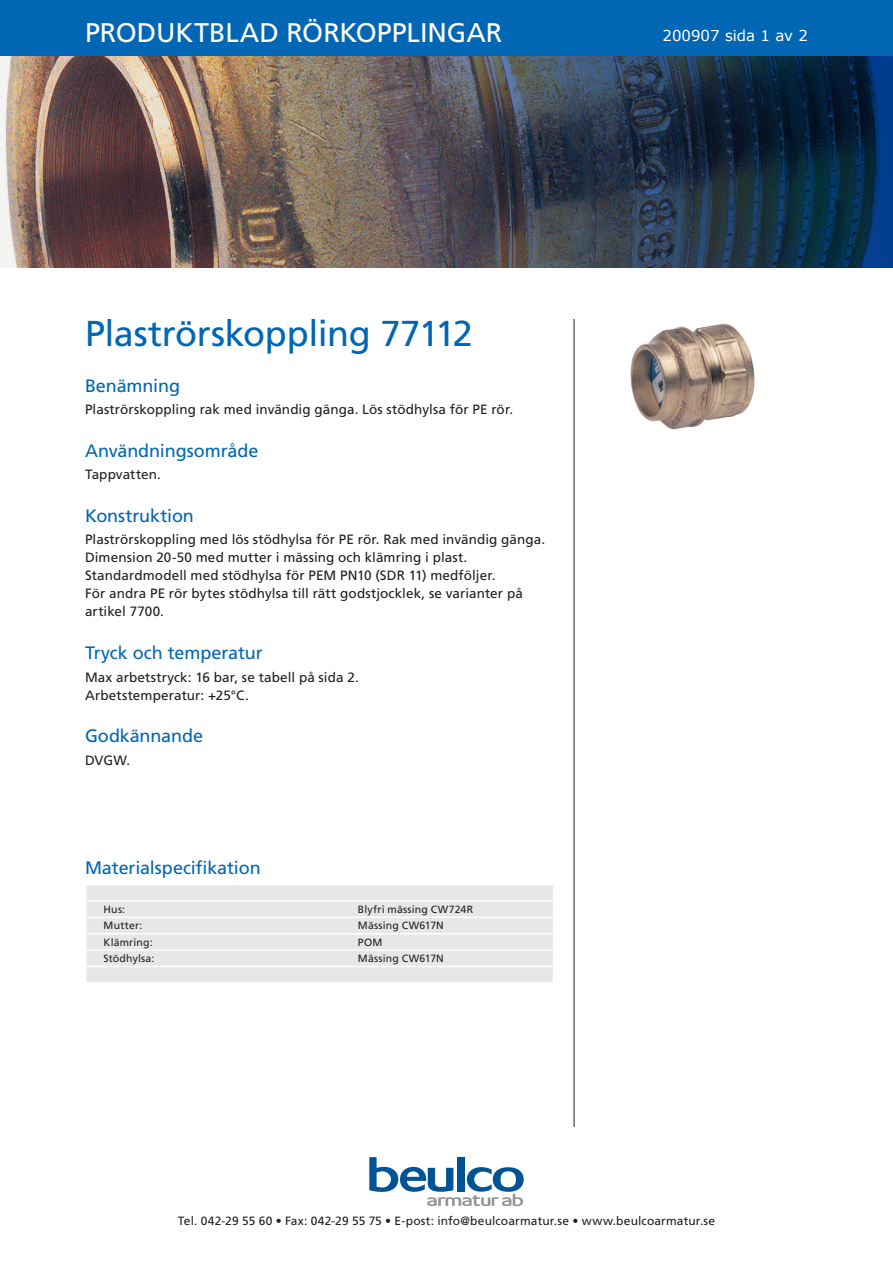
<style>
.page{position:relative;width:893px;height:1263px;background:#fff}
.page>*{position:absolute;margin:0;border:0;box-sizing:border-box;transform-origin:0 0}
.Artikelgrupp{font:36px "Frutiger LT Std";letter-spacing:-.015em;color:#0166b3}
.t1{font:27px "Frutiger LT Std";letter-spacing:-.005em;color:#fff}
.Mellanrubrik{font:18px "Frutiger LT Std";letter-spacing:-.005em;color:#0166b3}
.Materialspecrubrik{font:18px "Frutiger LT Std";letter-spacing:-.005em;color:#0166b3}
.t2{font:15px "Verdana";color:#fff}
.Brödtext{font:13.5px/18px "Frutiger LT Std";letter-spacing:.005em;color:#231f20}
.t3{font:12px "Frutiger LT Std";letter-spacing:.01em;color:#231f20}
.MaterialspecText{font:10.5px "Frutiger LT Std";letter-spacing:.02em;color:#231f20}
</style>
<div class="page">
<img style="left:0;top:55px;width:893px;height:213px">
<div style="left:0;top:0;width:893px;height:55px;background:#0166b3"></div>
<svg style="left:369px;top:1157px;width:155px;height:49px"></svg>
<hr style="left:574px;top:319px;width:1px;height:808px;background:#231f20">
<div style="left:87px;top:885px;width:466px;height:97px;background:#e6e7e9"></div>
<hr style="left:85px;top:900px;width:469px;height:2px;background:#fff">
<hr style="left:85px;top:916px;width:469px;height:2px;background:#fff">
<hr style="left:85px;top:933px;width:469px;height:1px;background:#fff">
<hr style="left:85px;top:949px;width:469px;height:2px;background:#fff">
<hr style="left:85px;top:966px;width:469px;height:1px;background:#fff">
<svg style="left:86px;top:885px;width:1px;height:97px"></svg>
<img style="left:630px;top:323px;width:125px;height:107px">
<h2 class="t1" style="left:85px;top:16px;width:255px">PRODUKTBLAD Rörkoppl</h2>
<h2 class="t1" style="left:420px;top:16px;width:65px">ingar</h2>
<p class="t2" style="left:662px;top:25px;width:147px">200907 sida 1 av 2</p>
<p class="Artikelgrupp" style="left:85px;top:312px;width:389px">Plaströrskoppling 77112</p>
<p class="Mellanrubrik" style="left:85px;top:375px;width:96px">Benämning</p>
<p class="Brödtext" style="left:85px;top:401px;width:430px">Plaströrskoppling rak med invändig gänga. Lös stödhylsa för PE rör.</p>
<p class="Mellanrubrik" style="left:85px;top:440px;width:175px">Användningsområde</p>
<p class="Brödtext" style="left:85px;top:466px;width:78px">Tappvatten.</p>
<p class="Mellanrubrik" style="left:85px;top:505px;width:110px">Konstruktion</p>
<p class="Brödtext" style="left:85px;top:531px;width:462px">Plaströrskoppling med lös stödhylsa för PE rör. Rak med invändig gänga.<br>Dimension 20-50 med mutter i mässing och klämring i plast.</p>
<p class="Brödtext" style="left:85px;top:567px;width:412px">Standardmodell med stödhylsa för PEM PN10 (SDR 11) medföljer.</p>
<p class="Brödtext" style="left:85px;top:585px;width:439px">För andra PE rör bytes stödhylsa till rätt godstjocklek, se varianter på artikel 7700.</p>
<p class="Mellanrubrik" style="left:85px;top:642px;width:179px">Tryck och temperatur</p>
<p class="Brödtext" style="left:85px;top:668px;width:275px">Max arbetstryck: 16 bar, se tabell på sida 2.</p>
<p class="Brödtext" style="left:85px;top:686px;width:165px">Arbetstemperatur: +25°C.</p>
<p class="Mellanrubrik" style="left:85px;top:726px;width:120px">Godkännande</p>
<p class="Brödtext" style="left:85px;top:751px;width:47px">DVG W.</p>
<p class="Materialspecrubrik" style="left:85px;top:857px;width:177px">Materialspecifikation</p>
<p class="MaterialspecText" style="left:104px;top:903px;width:23px">Hus:</p>
<p class="MaterialspecText" style="left:358px;top:903px;width:117px">Blyfri mässing CW724R</p>
<p class="MaterialspecText" style="left:104px;top:920px;width:40px">Mutter:</p>
<p class="MaterialspecText" style="left:358px;top:920px;width:86px">Mässing CW617N</p>
<p class="MaterialspecText" style="left:104px;top:936px;width:51px">Klämring:</p>
<p class="MaterialspecText" style="left:358px;top:936px;width:26px">POM</p>
<p class="MaterialspecText" style="left:104px;top:952px;width:52px">Stödhylsa:</p>
<p class="MaterialspecText" style="left:358px;top:952px;width:86px">Mässing CW617N</p>
<p class="t3" style="left:178px;top:1214px;width:539px">Tel. 042-29 55 60 • Fax: 042-29 55 75 • E-post: info@beulcoarmatur.se • www.beulcoarmatur.se</p>
</div>
